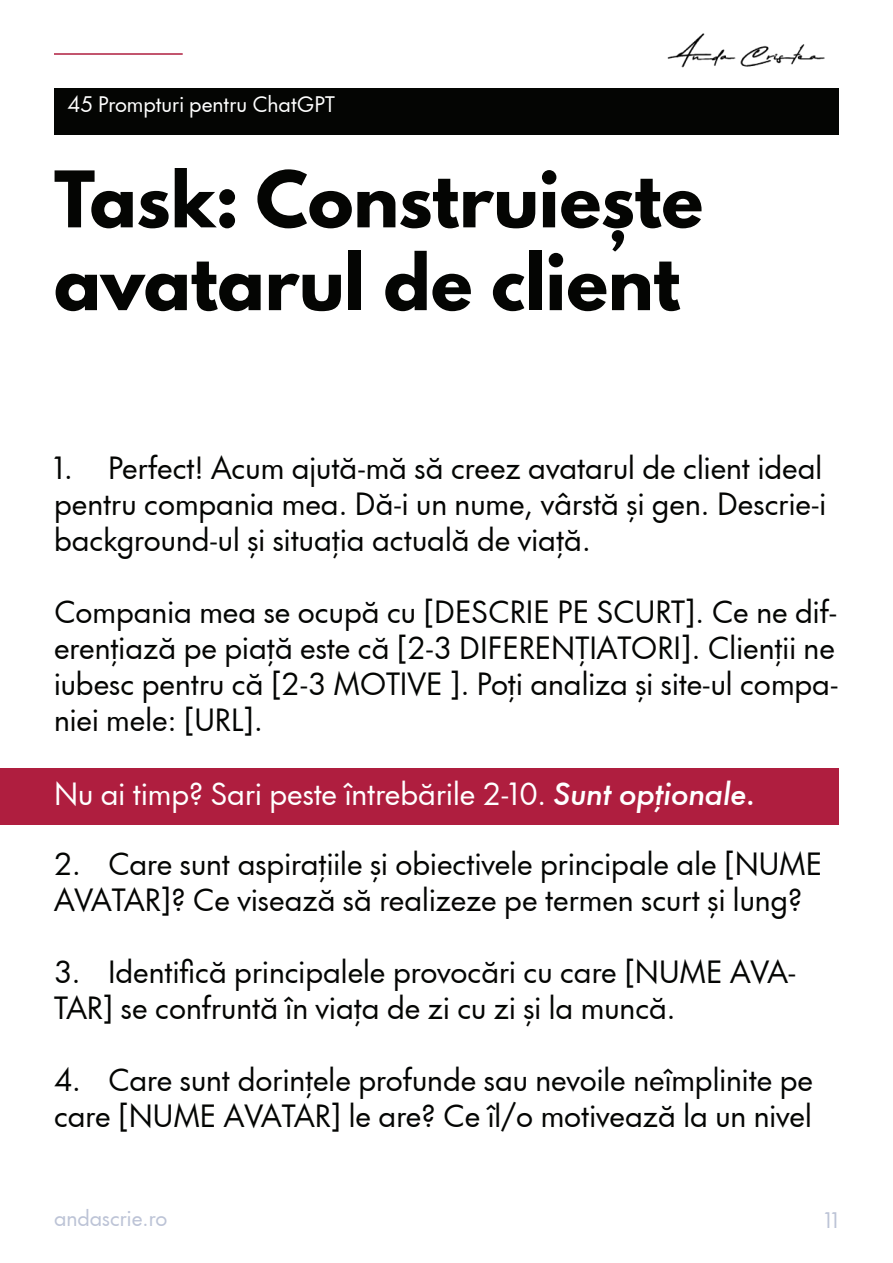
<style>
.page{position:relative;width:893px;height:1263px;background:#fff}
.page>*{position:absolute;margin:0;border:0;box-sizing:border-box;transform-origin:0 0}
.t1{font:700 69px/82.8px "League Spartan";color:#040503}
.t2{font:30px/36px "Futura Now Headline";color:#040503}
.t3{font:30px "Futura Now Headline";color:#fff}
.t4{font:21px "Futura Now Headline";color:#fff}
.t5{font:21px "Futura Now Headline";color:#bcc3d6}
.s1{font-weight:500;font-style:italic}
</style>
<div class="page">
<img style="left:667px;top:33px;width:158px;height:35px">
<div style="left:54px;top:88px;width:785px;height:47px;background:#040503"></div>
<hr style="left:54px;top:53px;width:129px;height:2px;background:#af1e3f">
<div style="left:0;top:768px;width:839px;height:56px;background:#af1e3f"></div>
<p class="t4" style="left:68px;top:88px;width:269px">45 Prompturi pentru ChatGPT</p>
<h1 class="t1" style="left:54px;top:157px;width:651px">Task: Construiește avatarul de client</h1>
<p class="t2" style="left:54px;top:448px;width:774px">1. Perfect! Acum ajută-mă să creez avatarul de client ideal pentru compania mea. Dă-i un nume, vârstă și gen. Descrie-i background-ul și situația actuală de viață.</p>
<p class="t2" style="left:54px;top:592px;width:786px;text-align:justify">Compania mea se ocupă cu [DESCRIE PE SCURT]. Ce ne dif&shy;erențiază pe piață este că [2-3 DIFERENȚIATORI]. Clienții ne iubesc pentru că [2-3 MOTIVE ]. Poți analiza și site-ul compa&shy;niei mele: [URL].</p>
<p class="t3" style="left:54px;top:770px;width:703px">Nu ai timp? Sari peste întrebările 2-10. <span class="s1">Sunt opționale.</span></p>
<p class="t2" style="left:54px;top:844px;width:770px">2. Care sunt aspirațiile și obiectivele principale ale [NUME<br>AVATAR]? Ce visează să realizeze pe termen scurt și lung?</p>
<p class="t2" style="left:54px;top:952px;width:744px">3. Identifică principalele provocări cu care [NUME AVA-<br>TAR] se confruntă în viața de zi cu zi și la muncă.</p>
<p class="t2" style="left:54px;top:1060px;width:761px">4. Care sunt dorințele profunde sau nevoile neîmplinite pe care [NUME AVATAR] le are? Ce îl/o motivează la un nivel</p>
<p class="t5" style="left:54px;top:1201px;width:115px">andascrie.ro</p>
<p class="t5" style="left:825px;top:1203px;width:16px">11</p>
</div>
